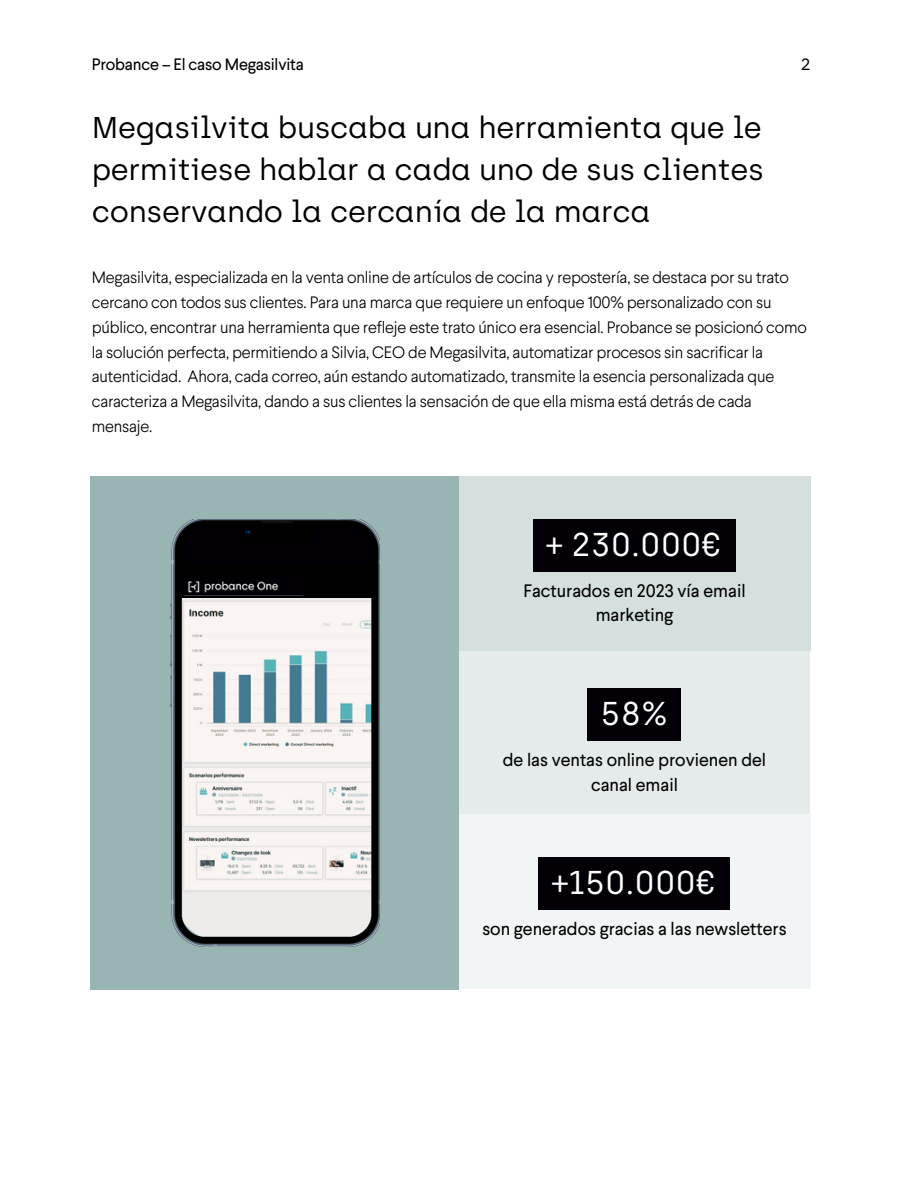
<style>
.page{position:relative;width:918px;height:1188px;background:#fff}
.page>*{position:absolute;margin:0;border:0;box-sizing:border-box;transform-origin:0 0}
.t1{font:33px "Archia";color:#fff}
.t2{font:30px/41.7px "Archia";letter-spacing:-.01em;color:#000;text-align:justify}
.t3{font:18px/24.8px "Larsseit";color:#000;text-align:center}
.t4{font:300 16.5px/24.8px "Larsseit";letter-spacing:-.01em;color:#000}
.t5{font:16.5px "Larsseit";letter-spacing:-.01em;color:#000}
.t6{font:16.5px "IBM Plex Sans";color:#000}
</style>
<div class="page">
<div style="left:91px;top:476px;width:368px;height:513px;background:#98b5b3"></div>
<div style="left:459px;top:476px;width:351px;height:175px;background:#d5dfde"></div>
<div style="left:459px;top:651px;width:351px;height:164px;background:#e5ebeb"></div>
<div style="left:459px;top:815px;width:351px;height:174px;background:#f2f5f5"></div>
<div style="left:533px;top:519px;width:203px;height:52px;background:#020006"></div>
<div style="left:588px;top:688px;width:93px;height:53px;background:#020006"></div>
<div style="left:539px;top:857px;width:191px;height:53px;background:#020006"></div>
<img style="left:170px;top:519px;width:209px;height:427px">
<p class="t5" style="left:92px;top:54px;width:214px">Probance – El caso Megasilvita</p>
<h1 class="t2" style="left:92px;top:107px;width:674px">Megasilvita buscaba una herramienta que le permitiese hablar a cada uno de sus clientes conservando la cercanía de la marca</h1>
<p class="t6" style="left:801px;top:53px;width:11px">2</p>
<p class="t4" style="left:92px;top:265px;width:717px">Megasilvita, especializada en la venta online de artículos de cocina y repostería, se destaca por su trato cercano con todos sus clientes. Para una marca que requiere un enfoque 100% personalizado con su público, encontrar una herramienta que refleje este trato único era esencial. Probance se posicionó como la solución perfecta, permitiendo a Silvia, CEO de Megasilvita, automatizar procesos sin sacrificar la autenticidad. Ahora, cada correo, aún estando automatizado, transmite la esencia personalizada que caracteriza a Megasilvita, dando a sus clientes la sensación de que ella misma está detrás de cada mensaje.</p>
<p class="t1" style="left:546px;top:524px;width:178px">+ 230.000€</p>
<p class="t3" style="left:523px;top:577px;width:224px">Facturados en 2023 vía email marketing</p>
<p class="t1" style="left:601px;top:694px;width:69px">58%</p>
<p class="t3" style="left:503px;top:747px;width:265px">de las ventas online provienen del canal email</p>
<h1 class="t1" style="left:552px;top:863px;width:166px">+150.000€</h1>
<p class="t3" style="left:482px;top:916px;width:306px">son generados gracias a las newsletters</p>
</div>
